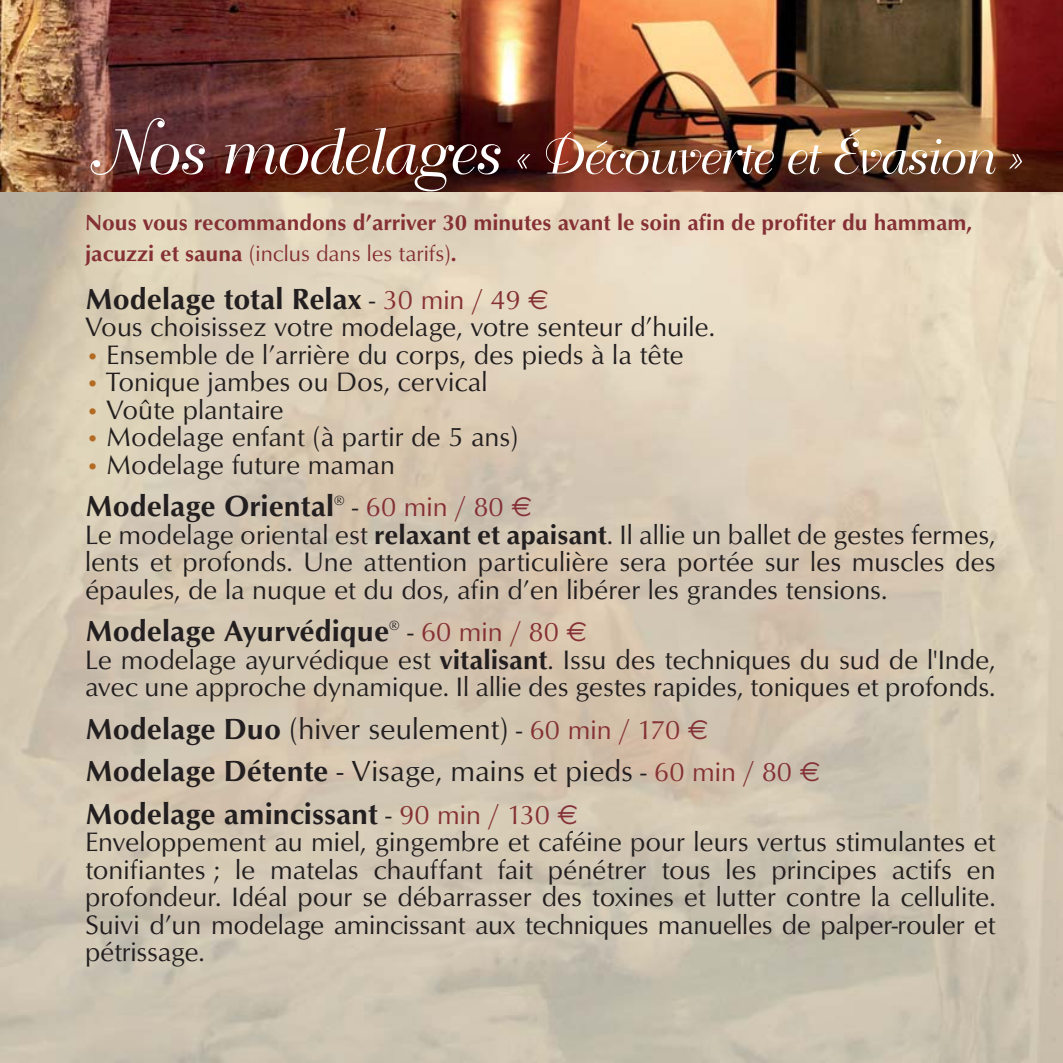
<style>
.page{position:relative;width:1063px;height:1063px;background:#fff}
.page>*{position:absolute;margin:0;border:0;box-sizing:border-box;transform-origin:0 0}
.t1{font:50px "Bellevue";letter-spacing:-.01em;color:#fff}
.t2{font:700 30px/42.5px "Opus";color:#231f20}
.t3{font:27.5px/27.5px "Opus";color:#231f20;text-align:justify}
.t4{font:700 22.5px/31px "Opus";color:#853035}
.s1{font-size:62.5px}
.s2{font-weight:400}
.s3{font-weight:400;font-size:27.5px}
.s4{font-weight:400;font-size:27.5px;color:#853035}
.s5{font-family:"Euro Sans";font-weight:400;font-size:27.5px;color:#853035}
.s6{font-size:22.5px;color:#b36b24}
.s7{font-weight:700}
</style>
<div class="page">
<img style="left:0;top:191px;width:1063px;height:872px">
<img style="left:0;top:0;width:1063px;height:191px">
<h1 class="t1" style="left:85px;top:137px;width:934px"><span class="s1">Nos modelages</span> « Découverte et Évasion »</h1>
<p class="t4" style="left:85px;top:209px;width:889px">Nous vous recommandons d’arriver 30 minutes avant le soin afin de profiter du hammam, jacuzzi et sauna <span class="s2">(inclus dans les tarifs)</span>.</p>
<p class="t2" style="left:85px;top:280px;width:465px">Modelage total Relax <span class="s3">-</span> <span class="s4">30 min / 49</span> <span class="s5">€</span></p>
<p class="t3" style="left:85px;top:315px;width:631px">Vous choisissez votre modelage, votre senteur d’huile.</p>
<p class="t3" style="left:85px;top:343px;width:600px"><span class="s6">•</span> Ensemble de l’arrière du corps, des pieds à la tête</p>
<p class="t3" style="left:85px;top:370px;width:404px"><span class="s6">•</span> Tonique jambes ou Dos, cervical</p>
<p class="t3" style="left:85px;top:398px;width:200px"><span class="s6">•</span> Voûte plantaire</p>
<p class="t3" style="left:85px;top:425px;width:435px"><span class="s6">•</span> Modelage enfant (à partir de 5 ans)</p>
<p class="t3" style="left:85px;top:453px;width:311px"><span class="s6">•</span> Modelage future maman</p>
<p class="t2" style="left:85px;top:487px;width:448px">Modelage Oriental<sup>®</sup> <span class="s3">-</span> <span class="s4">60 min / 80</span> <span class="s5">€</span></p>
<p class="t3" style="left:85px;top:523px;width:912px">Le modelage oriental est <span class="s7">relaxant et apaisant</span>. Il allie un ballet de gestes fermes, lents et profonds. Une attention particulière sera portée sur les muscles des épaules, de la nuque et du dos, afin d’en libérer les grandes tensions.</p>
<p class="t2" style="left:85px;top:612px;width:504px">Modelage Ayurvédique<sup>®</sup> <span class="s3">-</span> <span class="s4">60 min / 80</span> <span class="s5">€</span></p>
<p class="t3" style="left:85px;top:648px;width:912px">Le modelage ayurvédique est <span class="s7">vitalisant</span>. Issu des techniques du sud de l'Inde, avec une approche dynamique. Il allie des gestes rapides, toniques et profonds.</p>
<p class="t2" style="left:85px;top:710px;width:737px">Modelage Duo <span class="s2">(hiver seulement)</span> <span class="s3">-</span> <span class="s4">60 min / 170</span> <span class="s5">€<br></span>Modelage Détente <span class="s2">- Visage, mains et pieds</span> <span class="s3">-</span> <span class="s4">60 min / 80</span> <span class="s5">€<br></span>Modelage amincissant <span class="s3">-</span> <span class="s4">90 min / 130</span> <span class="s5">€</span></p>
<p class="t3" style="left:85px;top:830px;width:912px">Enveloppement au miel, gingembre et caféine pour leurs vertus stimulantes et tonifiantes ; le matelas chauffant fait pénétrer tous les principes actifs en profondeur. Idéal pour se débarrasser des toxines et lutter contre la cellulite.<br>Suivi d’un modelage amincissant aux techniques manuelles de palper-rouler et pétrissage.</p>
</div>
